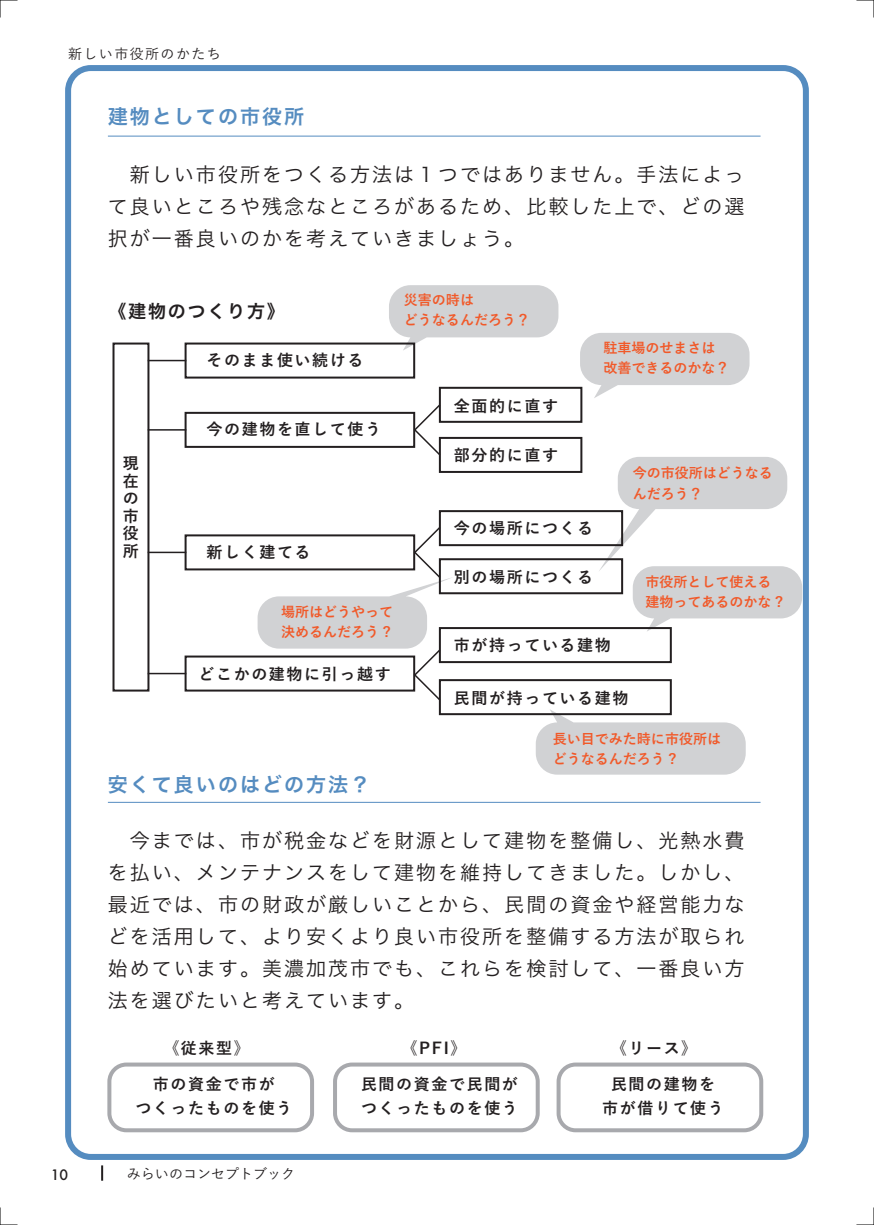
<style>
.page{position:relative;width:874px;height:1225px;background:#fff}
.page>*{position:absolute;margin:0;border:0;box-sizing:border-box;transform-origin:0 0}
.t1{font:20px/32px "Hira Kaku Pro W3";letter-spacing:.1em;color:#231f20;text-align:justify}
.t2{font:20px "Hira Kaku Pro N W6";letter-spacing:.1em;color:#558cc0}
.t3{font:18px "Hira Kaku Pro W6";letter-spacing:.1em;color:#231f20}
.t4{font:700 16px/17.6px "Yu Go";letter-spacing:.1em;color:#231f20;text-align:center}
.t5{font:700 14px/20px "Yu Go";color:#f15929}
.t6{font:500 14px "Yu Go";color:#231f20}
.t7{font:500 14px "Yu Go";letter-spacing:.1em;color:#231f20}
.t8{font:500 14px "Futura";color:#231f20}
</style>
<div class="page">
<div style="left:65px;top:65px;width:743px;height:1095px;border:6px solid #558cc0;border-radius:23px"></div>
<svg style="left:101px;top:1165px;width:2px;height:15px"></svg>
<svg style="left:0;top:1207px;width:18px;height:18px"></svg>
<svg style="left:0;top:0;width:18px;height:18px"></svg>
<svg style="left:856px;top:0;width:17px;height:1px"></svg>
<svg style="left:856px;top:1224px;width:17px;height:1px"></svg>
<svg style="left:389px;top:285px;width:169px;height:65px"></svg>
<svg style="left:579px;top:333px;width:170px;height:65px"></svg>
<svg style="left:535px;top:709px;width:210px;height:65px"></svg>
<svg style="left:598px;top:457px;width:203px;height:174px"></svg>
<div style="left:107px;top:1062px;width:207px;height:70px;border:4px solid #a8a9ad;border-radius:17px"></div>
<div style="left:333px;top:1062px;width:206px;height:70px;border:4px solid #a8a9ad;border-radius:17px"></div>
<div style="left:556px;top:1062px;width:206px;height:70px;border:4px solid #a8a9ad;border-radius:17px"></div>
<div style="left:112px;top:342px;width:37px;height:349px;border:2px solid #231f20"></div>
<div style="left:184px;top:342px;width:231px;height:36px;border:2px solid #231f20"></div>
<div style="left:184px;top:534px;width:231px;height:36px;border:2px solid #231f20"></div>
<div style="left:438px;top:510px;width:184px;height:36px;border:2px solid #231f20"></div>
<div style="left:438px;top:558px;width:184px;height:36px;border:2px solid #231f20"></div>
<div style="left:438px;top:627px;width:233px;height:36px;border:2px solid #231f20"></div>
<div style="left:438px;top:679px;width:233px;height:36px;border:2px solid #231f20"></div>
<div style="left:438px;top:387px;width:144px;height:36px;border:2px solid #231f20"></div>
<div style="left:438px;top:437px;width:144px;height:36px;border:2px solid #231f20"></div>
<div style="left:184px;top:412px;width:231px;height:36px;border:2px solid #231f20"></div>
<div style="left:184px;top:655px;width:231px;height:36px;border:2px solid #231f20"></div>
<svg style="left:412px;top:403px;width:29px;height:53px"></svg>
<svg style="left:257px;top:526px;width:196px;height:175px"></svg>
<hr style="left:148px;top:360px;width:37px;height:1px;background:#231f20">
<hr style="left:148px;top:429px;width:37px;height:1px;background:#231f20">
<hr style="left:148px;top:551px;width:37px;height:2px;background:#231f20">
<hr style="left:148px;top:673px;width:37px;height:1px;background:#231f20">
<hr style="left:108px;top:136px;width:652px;height:1px;background:#558cc0">
<hr style="left:108px;top:802px;width:652px;height:1px;background:#558cc0">
<p class="t7" style="left:68px;top:41px;width:154px">新しい市役所のかたち</p>
<p class="t2" style="left:108px;top:98px;width:197px">建物としての市役所</p>
<p class="t1" style="left:108px;top:157px;width:638px">　新しい市役所をつくる方法は１つではありません。手法によって良いところや残念なところがあるため、比較した上で、どの選択が一番良いのかを考えていきましょう。</p>
<p class="t3" style="left:108px;top:295px;width:178px">《建物のつくり方》</p>
<p class="t4" style="left:206px;top:351px;width:158px">そのまま使い続ける</p>
<p class="t4" style="left:123px;top:455px;width:17px;text-align:justify">現在の市役所</p>
<p class="t4" style="left:206px;top:420px;width:176px">今の建物を直して使う</p>
<p class="t4" style="left:206px;top:544px;width:105px">新しく建てる</p>
<p class="t5" style="left:281px;top:602px;width:113px">場所はどうやって決めるんだろう ?</p>
<p class="t4" style="left:198px;top:665px;width:194px">どこかの建物に引っ越す</p>
<p class="t2" style="left:108px;top:766px;width:263px">安くて良いのはどの方法？</p>
<p class="t5" style="left:404px;top:291px;width:127px">災害の時は<br>どうなるんだろう？</p>
<p class="t4" style="left:453px;top:397px;width:105px">全面的に直す</p>
<p class="t4" style="left:453px;top:446px;width:105px">部分的に直す</p>
<p class="t4" style="left:453px;top:519px;width:141px">今の場所につくる</p>
<p class="t5" style="left:603px;top:338px;width:127px">駐車場のせまさは改善できるのかな？</p>
<p class="t5" style="left:632px;top:463px;width:141px">今の市役所はどうなるんだろう？</p>
<p class="t4" style="left:453px;top:569px;width:141px">別の場所につくる</p>
<p class="t5" style="left:645px;top:571px;width:139px">市役所として使える建物ってあるのかな ?</p>
<p class="t4" style="left:453px;top:637px;width:158px">市が持っている建物</p>
<p class="t4" style="left:453px;top:689px;width:176px">民間が持っている建物</p>
<p class="t5" style="left:552px;top:729px;width:169px">長い目でみた時に市役所はどうなるんだろう ?</p>
<p class="t1" style="left:108px;top:823px;width:638px">　今までは、市が税金などを財源として建物を整備し、光熱水費を払い、メンテナンスをして建物を維持してきました。しかし、最近では、市の財政が厳しいことから、民間の資金や経営能力などを活用して、より安くより良い市役所を整備する方法が取られ始めています。美濃加茂市でも、これらを検討して、一番良い方法を選びたいと考えています。</p>
<p class="t4" style="left:163px;top:1039px;width:88px">《従来型》</p>
<p class="t4" style="left:401px;top:1039px;width:66px">《PFI》</p>
<p class="t4" style="left:610px;top:1039px;width:88px">《リース》</p>
<p class="t4" style="left:135px;top:1072px;width:158px;line-height:24px">市の資金で市が<br>つくったものを使う</p>
<p class="t4" style="left:361px;top:1072px;width:158px;line-height:24px;text-align:left">民間の資金で民間がつくったものを使う</p>
<p class="t4" style="left:602px;top:1072px;width:123px;line-height:24px">民間の建物を市が借りて使う</p>
<p class="t8" style="left:51px;top:1165px;width:19px">10</p>
<p class="t6" style="left:127px;top:1161px;width:169px">みらいのコンセプトブック</p>
</div>
